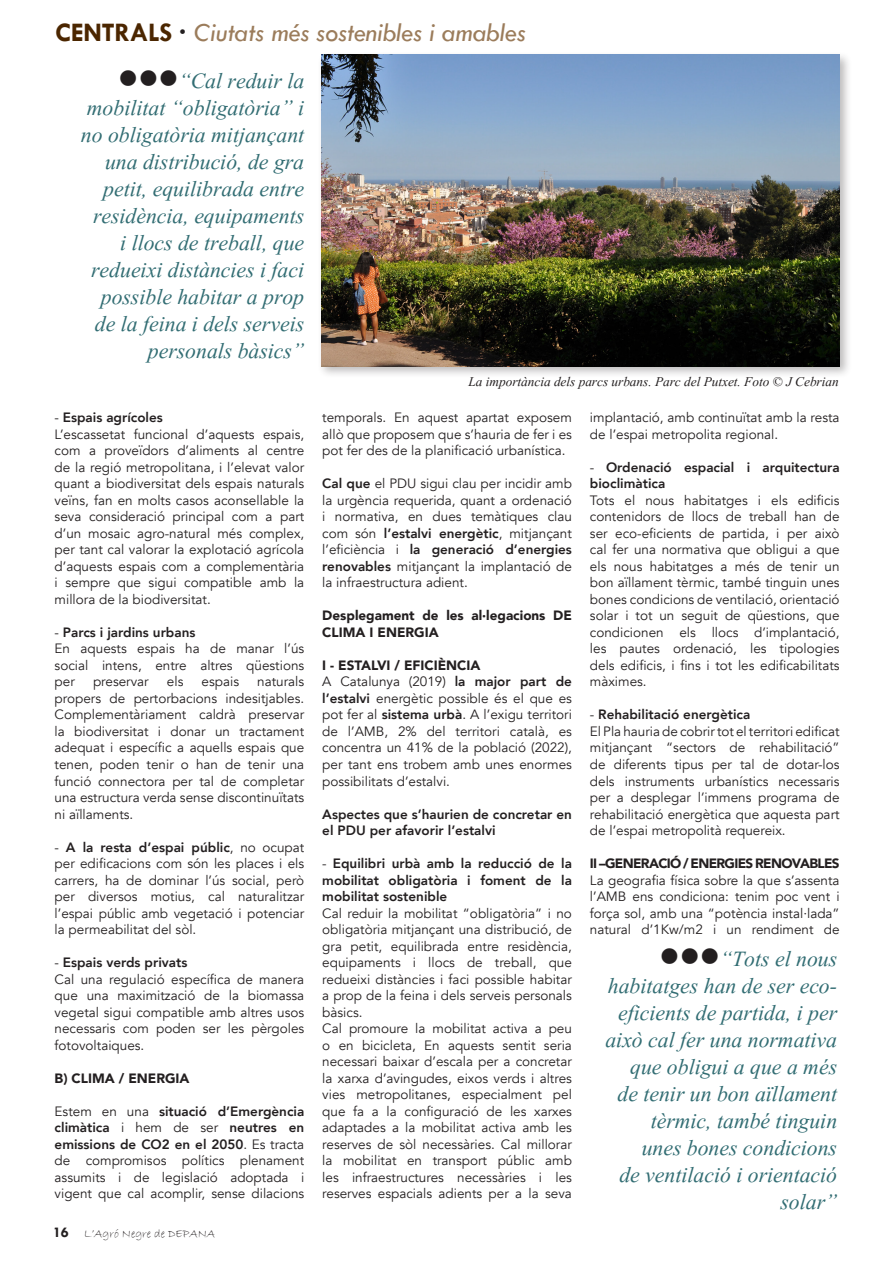
<style>
.page{position:relative;width:893px;height:1263px;background:#fff}
.page>*{position:absolute;margin:0;border:0;box-sizing:border-box;transform-origin:0 0}
.firma_foto{font:27px/27px "Vijaya";color:#326d73;text-align:right}
.t1{font:italic 27px "Tw Cen";letter-spacing:-.01em;color:#9b7c5b}
.firma_foto-2{font:16.5px "Vijaya";color:#231f20}
.t2{font:700 15px "Tw Cen";color:#231f20}
.firma_foto-3{font:13.5px/16.5px "Avenir";color:#231f20;text-align:justify}
.firma_foto-4{font:800 13.5px/16.5px "Avenir";color:#231f20}
.firma_foto-5{font:900 13.5px/16.5px "Avenir";color:#231f20}
.firma_foto-6{font:900 13.5px "Avenir";letter-spacing:-.05em;color:#231f20}
.t3{font:12px "Bradley Hand ITC";color:#231f20}
.s1{font-weight:700;font-style:normal;color:#4b2600}
.s2{font-weight:700;font-style:normal;font-size:30px;color:#231f20}
.s3{color:#231f20}
.s4{font-weight:400}
.s5{font-weight:800}
</style>
<div class="page">
<div style="left:317px;top:51px;width:535px;height:328px;background:#231f20;opacity:.3"></div>
<img style="left:321px;top:55px;width:518px;height:311px">
<p class="t1" style="left:55px;top:16px;width:472px"><span class="s1">CENTRALS</span> <span class="s2">·</span> Ciutats més sostenibles i amables</p>
<p class="firma_foto" style="left:81px;top:64px;width:225px"><span class="s3">●●●</span>“Cal reduir la mobilitat “obligatòria” i no obligatòria mitjançant una distribució, de gra petit, equilibrada entre residència, equipaments i llocs de treball, que redueixi distàncies i faci possible habitar a prop de la feina i dels serveis personals bàsics”</p>
<p class="firma_foto-4" style="left:55px;top:409px;width:110px"><span class="s4">-</span> Espais agrícoles</p>
<p class="firma_foto-3" style="left:55px;top:426px;width:251px">L’escassetat funcional d’aquests espais, com a proveïdors d’aliments al centre de la regió metropolitana, i l’elevat valor quant a biodiversitat dels espais naturals veïns, fan en molts casos aconsellable la seva consideració principal com a part d’un mosaic agro-natural més complex, per tant cal valorar la explotació agrícola d’aquests espais com a complementària i sempre que sigui compatible amb la millora de la biodiversitat.</p>
<p class="firma_foto-4" style="left:55px;top:624px;width:142px"><span class="s4">-</span> Parcs i jardins urbans</p>
<p class="firma_foto-3" style="left:55px;top:641px;width:251px">En aquests espais ha de manar l’ús social intens, entre altres qüestions per</p>
<p class="firma_foto-3" style="left:55px;top:674px;width:251px;text-indent:203px">naturals propers de pertorbacions indesitjables.<br>Complementàriament caldrà preservar la biodiversitat i donar un tractament adequat i específic a aquells espais que tenen, poden tenir o han de tenir una funció connectora per tal de completar una estructura verda sense discontinuïtats ni aïllaments.</p>
<p class="firma_foto-3" style="left:55px;top:839px;width:251px">- <span class="s5">A la resta d’espai públic</span>, no ocupat per edificacions com són les places i els carrers, ha de dominar l’ús social, però per diversos motius, cal naturalitzar l’espai públic amb vegetació i potenciar la permeabilitat del sòl.</p>
<p class="firma_foto-4" style="left:55px;top:954px;width:134px"><span class="s4">-</span> Espais verds privats</p>
<p class="firma_foto-3" style="left:55px;top:971px;width:251px">Cal una regulació específica de manera que una maximització de la biomassa vegetal sigui compatible amb altres usos necessaris com poden ser les pèrgoles fotovoltaiques.</p>
<p class="firma_foto-5" style="left:55px;top:1069px;width:136px">B) CLIMA / ENERGIA</p>
<p class="firma_foto-3" style="left:55px;top:1103px;width:251px">Estem en una <span class="s5">situació d’Emergència climàtica</span> i hem de ser <span class="s5">neutres en emissions de CO2 en el 2050</span>. Es tracta de compromisos polítics plenament assumits i de legislació adoptada i vigent que cal acomplir, sense dilacions</p>
<p class="firma_foto-3" style="left:93px;top:674px;width:57px">preservar</p>
<p class="firma_foto-3" style="left:167px;top:674px;width:18px">els</p>
<p class="firma_foto-3" style="left:202px;top:674px;width:39px">espais</p>
<p class="t2" style="left:53px;top:1223px;width:17px">16</p>
<p class="t3" style="left:84px;top:1226px;width:133px">L’Agró Negre de DEPANA</p>
<p class="firma_foto-2" style="left:468px;top:368px;width:372px">La importància dels parcs urbans. Parc del Putxet. Foto © J Cebrian</p>
<p class="firma_foto-3" style="left:322px;top:410px;width:251px">temporals. En aquest apartat exposem allò que proposem que s’hauria de fer i es pot fer des de la planificació urbanística.</p>
<p class="firma_foto-3" style="left:322px;top:476px;width:251px"><span class="s5">Cal que</span> el PDU sigui clau per incidir amb la urgència requerida, quant a ordenació i normativa, en dues temàtiques clau com són <span class="s5">l’estalvi energètic</span>, mitjançant l’eficiència i <span class="s5">la generació d’energies renovables</span> mitjançant la implantació de la infraestructura adient.</p>
<p class="firma_foto-5" style="left:322px;top:607px;width:251px">Desplegament de les al·legacions DE<br>CLIMA I ENERGIA</p>
<p class="firma_foto-5" style="left:322px;top:657px;width:160px">I - ESTALVI / EFICIÈNCIA</p>
<p class="firma_foto-3" style="left:322px;top:674px;width:251px">A Catalunya (2019) <span class="s5">la major part de l’estalvi</span> energètic possible és el que es pot fer al <span class="s5">sistema urbà</span>. A l’exigu territori de l’AMB, 2% del territori català, es concentra un 41% de la població (2022), per tant ens trobem amb unes enormes possibilitats d’estalvi.</p>
<p class="firma_foto-4" style="left:322px;top:805px;width:251px">Aspectes que s’haurien de concretar en el PDU per afavorir l’estalvi</p>
<p class="firma_foto-4" style="left:322px;top:855px;width:251px;text-align:justify"><span class="s4">-</span> Equilibri urbà amb la reducció de la mobilitat obligatòria i foment de la mobilitat sostenible</p>
<p class="firma_foto-3" style="left:322px;top:905px;width:251px">Cal reduir la mobilitat “obligatòria” i no obligatòria mitjançant una distribució, de gra petit, equilibrada entre residència, equipaments i llocs de treball, que redueixi distàncies i faci possible habitar a prop de la feina i dels serveis personals bàsics.</p>
<p class="firma_foto-3" style="left:322px;top:1020px;width:251px">Cal promoure la mobilitat activa a peu o en bicicleta, En aquests sentit seria necessari baixar d’escala per a concretar la xarxa d’avingudes, eixos verds i altres vies metropolitanes, especialment pel que fa a la configuració de les xarxes adaptades a la mobilitat activa amb les reserves de sòl necessàries. Cal millorar la mobilitat en transport públic amb les infraestructures necessàries i les reserves espacials adients per a la seva</p>
<p class="firma_foto-3" style="left:590px;top:410px;width:251px">implantació, amb continuïtat amb la resta de l’espai metropolita regional.</p>
<p class="firma_foto-4" style="left:590px;top:459px;width:251px"><span class="s4">-</span> Ordenació espacial i arquitectura bioclimàtica</p>
<p class="firma_foto-3" style="left:590px;top:492px;width:251px">Tots el nous habitatges i els edificis contenidors de llocs de treball han de ser eco-eficients de partida, i per això cal fer una normativa que obligui a que els nous habitatges a més de tenir un bon aïllament tèrmic, també tinguin unes bones condicions de ventilació, orientació solar i tot un seguit de qüestions, que condicionen els llocs d’implantació, les pautes ordenació, les tipologies dels edificis, i fins i tot les edificabilitats màximes.</p>
<p class="firma_foto-4" style="left:590px;top:706px;width:162px"><span class="s4">-</span> Rehabilitació energètica</p>
<p class="firma_foto-3" style="left:590px;top:723px;width:251px">El Pla hauria de cobrir tot el territori edificat mitjançant “sectors de rehabilitació” de diferents tipus per tal de dotar-los dels instruments urbanístics necessaris per a desplegar l’immens programa de rehabilitació energètica que aquesta part de l’espai metropolità requereix.</p>
<p class="firma_foto-6" style="left:590px;top:852px;width:251px">II –GENERACIÓ / ENERGIES RENOVABLES</p>
<p class="firma_foto-3" style="left:590px;top:872px;width:251px">La geografia física sobre la que s’assenta l’AMB ens condiciona: tenim poc vent i força sol, amb una “potència instal·lada” natural d’1Kw/m2 i un rendiment de</p>
<p class="firma_foto" style="left:605px;top:942px;width:233px"><span class="s3">●●●</span>“Tots el nous habitatges han de ser eco&shy;eficients de partida, i per això cal fer una normativa que obligui a que a més de tenir un bon aïllament tèrmic, també tinguin unes bones condicions<br>de ventilació i orientació solar”</p>
</div>
